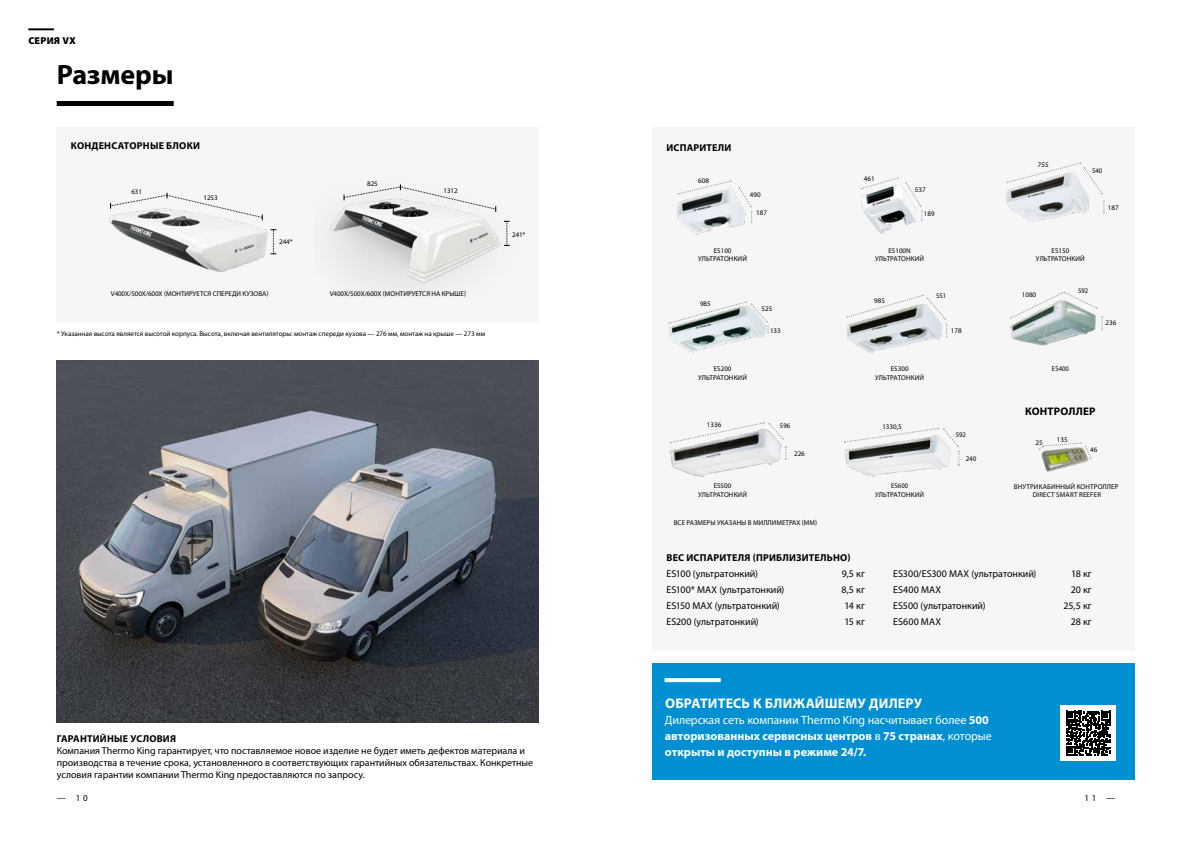
<style>
.page{position:relative;width:1191px;height:842px;background:#fff}
.page>*{position:absolute;margin:0;border:0;box-sizing:border-box;transform-origin:0 0}
.t1{font:700 28px "Myriad Pro";letter-spacing:-.005em;color:#000}
.t2{font:700 14px "Myriad Pro";letter-spacing:.015em;color:#fff}
.t3{font:700 12px/16px "Myriad Pro";color:#fff}
.t4{font:700 11px "Myriad Pro";letter-spacing:.02em;color:#000}
.t5{font:10px/12px "Myriad Pro";color:#000}
.t6{font:700 10px "Myriad Pro";letter-spacing:.02em;color:#000}
.t7{font:900 10px "Myriad Pro";letter-spacing:.025em;color:#000}
.t8{font:9px "Myriad Pro";color:#000}
.t9{font:7px/8.4px "Myriad Pro";color:#000;text-align:center}
.t10{font:7px/8.4px "Myriad Pro";letter-spacing:.02em;color:#000;text-align:center}
.t11{font:7px/8.4px "Myriad Pro";color:#000;text-align:center;scale:.95 1}
.s1{font-weight:400}
</style>
<div class="page">
<div style="left:57px;top:128px;width:482px;height:195px;background:#f6f6f6"></div>
<div style="left:652px;top:128px;width:482px;height:523px;background:#f6f6f6"></div>
<img style="left:109px;top:218px;width:163px;height:55px">
<img style="left:328px;top:194px;width:182px;height:93px">
<img style="left:57px;top:360px;width:482px;height:363px">
<div style="left:652px;top:663px;width:482px;height:117px;background:#0090d2"></div>
<svg style="left:664px;top:678px;width:56px;height:4px"></svg>
<div style="left:1060px;top:705px;width:55px;height:56px;background:#fff"></div>
<svg style="left:1066px;top:711px;width:44px;height:44px"></svg>
<svg style="left:1050px;top:162px;width:53px;height:33px"></svg>
<img style="left:1006px;top:171px;width:86px;height:51px">
<img style="left:1042px;top:459px;width:47px;height:13px">
<img style="left:861px;top:185px;width:62px;height:49px">
<img style="left:668px;top:334px;width:97px;height:19px">
<img style="left:677px;top:190px;width:68px;height:45px">
<img style="left:1011px;top:330px;width:83px;height:16px">
<img style="left:847px;top:338px;width:93px;height:16px">
<img style="left:669px;top:442px;width:118px;height:35px">
<img style="left:848px;top:451px;width:112px;height:26px">
<svg style="left:738px;top:187px;width:14px;height:36px"></svg>
<svg style="left:678px;top:180px;width:54px;height:14px"></svg>
<svg style="left:668px;top:301px;width:101px;height:33px"></svg>
<svg style="left:1039px;top:442px;width:53px;height:17px"></svg>
<svg style="left:905px;top:182px;width:17px;height:39px"></svg>
<svg style="left:860px;top:177px;width:38px;height:13px"></svg>
<hr style="left:28px;top:28px;width:26px;height:2px;background:#000">
<svg style="left:270px;top:230px;width:6px;height:25px"></svg>
<svg style="left:504px;top:221px;width:5px;height:25px"></svg>
<svg style="left:110px;top:193px;width:153px;height:27px"></svg>
<svg style="left:344px;top:184px;width:152px;height:28px"></svg>
<div style="left:57px;top:101px;width:117px;height:5px;background:#000"></div>
<svg style="left:844px;top:428px;width:115px;height:38px"></svg>
<svg style="left:846px;top:294px;width:101px;height:44px"></svg>
<svg style="left:1009px;top:291px;width:94px;height:39px"></svg>
<svg style="left:670px;top:422px;width:116px;height:38px"></svg>
<p class="t7" style="left:28px;top:35px;width:49px">СЕРИЯ VX</p>
<h1 class="t1" style="left:57px;top:56px;width:118px">Размеры</h1>
<p class="t6" style="left:71px;top:139px;width:130px">КОНДЕНСАТОРНЫЕ БЛОКИ</p>
<p class="t9" style="left:367px;top:180px;width:12px">825</p>
<p class="t9" style="left:131px;top:188px;width:12px">631</p>
<p class="t9" style="left:443px;top:186px;width:16px">1312</p>
<p class="t9" style="left:204px;top:193px;width:16px">1253</p>
<p class="t9" style="left:279px;top:237px;width:15px">244*</p>
<p class="t9" style="left:111px;top:289px;width:159px">V400X/500X/600X (МОНТИРУЕТСЯ СПЕРЕДИ КУЗОВА)</p>
<p class="t9" style="left:330px;top:289px;width:138px">V400X/500X/600X (МОНТИРУЕТСЯ НА КРЫШЕ)</p>
<p class="t9" style="left:57px;top:329px;width:430px">* Указанная высота является высотой корпуса. Высота, включая вентиляторы: монтаж спереди кузова — 276 мм, монтаж на крыше — 273 мм</p>
<p class="t9" style="left:512px;top:230px;width:15px">241*</p>
<p class="t6" style="left:57px;top:732px;width:121px">ГАРАНТИЙНЫЕ УСЛОВИЯ</p>
<p class="t5" style="left:57px;top:744px;width:478px">Компания Thermo King гарантирует, что поставляемое новое изделие не будет иметь дефектов материала и производства в течение срока, установленного в соответствующих гарантийных обязательствах. Конкретные условия гарантии компании Thermo King предоставляются по запросу.</p>
<p class="t6" style="left:666px;top:141px;width:67px">ИСПАРИТЕЛИ</p>
<p class="t9" style="left:698px;top:176px;width:12px">608</p>
<p class="t9" style="left:750px;top:190px;width:12px">490</p>
<p class="t9" style="left:756px;top:208px;width:12px">187</p>
<p class="t9" style="left:864px;top:174px;width:12px">461</p>
<p class="t9" style="left:914px;top:186px;width:12px">537</p>
<p class="t9" style="left:924px;top:209px;width:12px">189</p>
<p class="t9" style="left:1038px;top:160px;width:12px">755</p>
<p class="t11" style="left:1092px;top:166px;width:12px">540</p>
<p class="t9" style="left:1107px;top:204px;width:12px">187</p>
<p class="t9" style="left:698px;top:246px;width:50px">ES100<br>УЛЬТРАТОНКИЙ</p>
<p class="t9" style="left:1036px;top:246px;width:50px">ES150<br>УЛЬТРАТОНКИЙ</p>
<p class="t9" style="left:875px;top:246px;width:50px">ES100N<br>УЛЬТРАТОНКИЙ</p>
<p class="t9" style="left:700px;top:299px;width:12px">985</p>
<p class="t9" style="left:761px;top:304px;width:12px">525</p>
<p class="t9" style="left:770px;top:326px;width:12px">133</p>
<p class="t9" style="left:874px;top:296px;width:12px">985</p>
<p class="t11" style="left:936px;top:292px;width:12px">551</p>
<p class="t9" style="left:951px;top:326px;width:12px">178</p>
<p class="t9" style="left:1021px;top:291px;width:16px">1080</p>
<p class="t11" style="left:1078px;top:287px;width:12px">592</p>
<p class="t9" style="left:1105px;top:319px;width:12px">236</p>
<p class="t9" style="left:698px;top:365px;width:50px">ES200<br>УЛЬТРАТОНКИЙ</p>
<p class="t9" style="left:875px;top:365px;width:50px">ES300<br>УЛЬТРАТОНКИЙ</p>
<p class="t11" style="left:1052px;top:365px;width:19px">ES400</p>
<p class="t4" style="left:1025px;top:404px;width:72px">КОНТРОЛЛЕР</p>
<p class="t9" style="left:707px;top:421px;width:16px">1336</p>
<p class="t11" style="left:780px;top:421px;width:12px">596</p>
<p class="t9" style="left:882px;top:422px;width:21px">1330,5</p>
<p class="t11" style="left:955px;top:430px;width:12px">592</p>
<p class="t9" style="left:1035px;top:438px;width:9px">25</p>
<p class="t9" style="left:1056px;top:435px;width:12px">135</p>
<p class="t9" style="left:794px;top:449px;width:12px">226</p>
<p class="t9" style="left:965px;top:454px;width:12px">240</p>
<p class="t9" style="left:1090px;top:446px;width:9px">46</p>
<p class="t9" style="left:698px;top:482px;width:50px">ES500<br>УЛЬТРАТОНКИЙ</p>
<p class="t11" style="left:875px;top:482px;width:53px">ES600<br>УЛЬТРАТОНКИЙ</p>
<p class="t10" style="left:1013px;top:482px;width:106px">ВНУТРИКАБИННЫЙ КОНТРОЛЛЕР<br>DIRECT SMART REEFER</p>
<p class="t9" style="left:674px;top:519px;width:145px">ВСЕ РАЗМЕРЫ УКАЗАНЫ В МИЛЛИМЕТРАХ (ММ)</p>
<p class="t6" style="left:666px;top:551px;width:186px">ВЕС ИСПАРИТЕЛЯ (ПРИБЛИЗИТЕЛЬНО)</p>
<p class="t5" style="left:666px;top:568px;width:93px">ES100 (ультратонкий)</p>
<p class="t5" style="left:842px;top:568px;width:25px">9,5 кг</p>
<p class="t5" style="left:666px;top:584px;width:120px">ES100* MAX (ультратонкий)</p>
<p class="t5" style="left:841px;top:584px;width:25px">8,5 кг</p>
<p class="t5" style="left:666px;top:600px;width:115px">ES150 MAX (ультратонкий)</p>
<p class="t5" style="left:844px;top:600px;width:22px">14 кг</p>
<p class="t5" style="left:666px;top:616px;width:94px">ES200 (ультратонкий)</p>
<p class="t5" style="left:844px;top:616px;width:22px">15 кг</p>
<p class="t5" style="left:893px;top:568px;width:145px">ES300/ES300 MAX (ультратонкий)</p>
<p class="t5" style="left:1071px;top:568px;width:22px">18 кг</p>
<p class="t5" style="left:893px;top:584px;width:49px">ES400 MAX</p>
<p class="t5" style="left:1070px;top:584px;width:22px">20 кг</p>
<p class="t5" style="left:893px;top:600px;width:94px">ES500 (ультратонкий)</p>
<p class="t5" style="left:1063px;top:600px;width:30px">25,5 кг</p>
<p class="t5" style="left:893px;top:616px;width:49px">ES600 MAX</p>
<p class="t5" style="left:1070px;top:616px;width:22px">28 кг</p>
<h2 class="t2" style="left:665px;top:694px;width:258px">ОБРАТИТЕСЬ К БЛИЖАЙШЕМУ ДИЛЕРУ</h2>
<p class="t3" style="left:665px;top:711px;width:328px"><span class="s1">Дилерская сеть компании Thermo King насчитывает более</span> 500 авторизованных сервисных центров <span class="s1">в</span> 75 странах<span class="s1">, которые </span>открыты и доступны в режиме 24/7.</p>
<p class="t8" style="left:57px;top:792px;width:32px">— 10</p>
<p class="t8" style="left:1084px;top:792px;width:32px">11 —</p>
</div>
